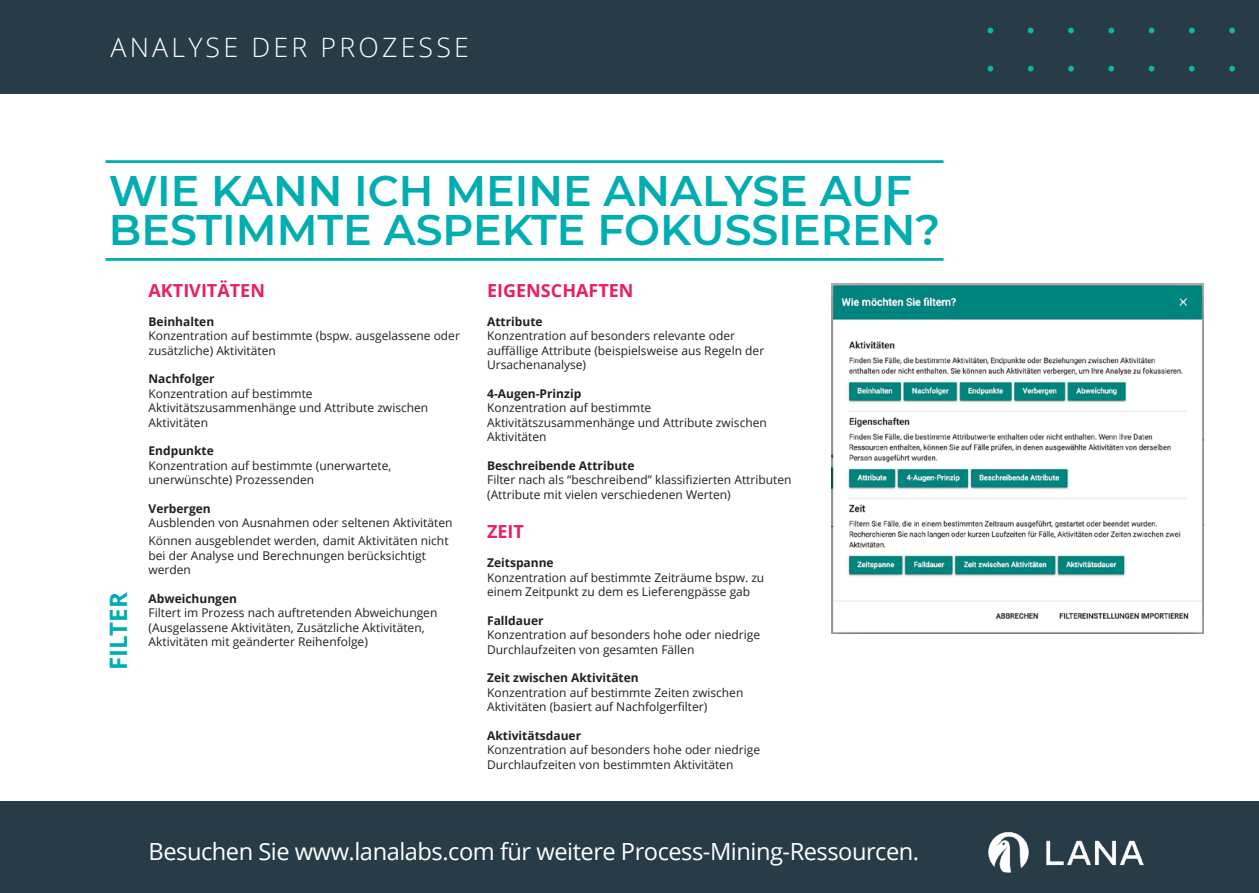
<style>
.page{position:relative;width:1259px;height:893px;background:#fff}
.page>*{position:absolute;margin:0;border:0;box-sizing:border-box;transform-origin:0 0}
.t1{font:600 42.6px/39px "Montserrat";color:#00adb0}
.t2{font:300 26.7px "Open Sans";letter-spacing:.12em;color:#fff}
.t3{font:700 24px "Open Sans";color:#00adb0}
.t4{font:23.7px "Open Sans";letter-spacing:-.02em;color:#fff}
.t5{font:700 18px "Open Sans";color:#e91e63}
.t6{font:12px/14.4px "Open Sans";color:#231f20}
.t7{font:700 12px "Open Sans";color:#231f20}
</style>
<div class="page">
<div style="left:0;top:0;width:1259px;height:94px;background:#273c47"></div>
<svg style="left:1229px;top:28px;width:6px;height:5px"></svg>
<svg style="left:1189px;top:28px;width:5px;height:5px"></svg>
<svg style="left:1148px;top:28px;width:6px;height:5px"></svg>
<svg style="left:1108px;top:28px;width:6px;height:5px"></svg>
<svg style="left:1068px;top:28px;width:6px;height:5px"></svg>
<svg style="left:1027px;top:28px;width:6px;height:5px"></svg>
<svg style="left:987px;top:28px;width:6px;height:5px"></svg>
<svg style="left:1229px;top:66px;width:6px;height:6px"></svg>
<svg style="left:1189px;top:66px;width:5px;height:6px"></svg>
<svg style="left:1148px;top:66px;width:6px;height:6px"></svg>
<svg style="left:1108px;top:66px;width:6px;height:6px"></svg>
<svg style="left:1068px;top:66px;width:6px;height:6px"></svg>
<svg style="left:1027px;top:66px;width:6px;height:6px"></svg>
<svg style="left:987px;top:66px;width:6px;height:6px"></svg>
<div style="left:0;top:802px;width:1259px;height:91px;background:#273c47"></div>
<img style="left:988px;top:832px;width:156px;height:41px">
<hr style="left:105px;top:258px;width:838px;height:3px;background:#00adb0">
<hr style="left:105px;top:160px;width:838px;height:3px;background:#00adb0">
<img style="left:831px;top:283px;width:372px;height:351px">
<p class="t2" style="left:111px;top:29px;width:360px">ANALYSE DER PROZESSE</p>
<p class="t1" style="left:109px;top:170px;width:833px">WIE KANN ICH MEINE ANALYSE AUF<br>BESTIMMTE ASPEKTE FOKUSSIEREN?</p>
<p class="t5" style="left:149px;top:278px;width:118px">AKTIVITÄTEN</p>
<p class="t7" style="left:149px;top:313px;width:67px">Beinhalten</p>
<p class="t6" style="left:149px;top:328px;width:313px">Konzentration auf bestimmte (bspw. ausgelassene oder zusätzliche) Aktivitäten</p>
<p class="t7" style="left:149px;top:371px;width:68px">Nachfolger</p>
<p class="t6" style="left:149px;top:386px;width:281px">Konzentration auf bestimmte<br>Aktivitätszusammenhänge und Attribute zwischen<br>Aktivitäten</p>
<p class="t7" style="left:149px;top:443px;width:67px">Endpunkte</p>
<p class="t6" style="left:149px;top:458px;width:244px">Konzentration auf bestimmte (unerwartete, unerwünschte) Prozessenden</p>
<p class="t7" style="left:149px;top:500px;width:64px">Verbergen</p>
<p class="t6" style="left:149px;top:515px;width:305px">Ausblenden von Ausnahmen oder seltenen Aktivitäten</p>
<p class="t6" style="left:149px;top:533px;width:301px">Können ausgeblendet werden, damit Aktivitäten nicht bei der Analyse und Berechnungen berücksichtigt werden</p>
<p class="t7" style="left:149px;top:590px;width:90px">Abweichungen</p>
<p class="t6" style="left:149px;top:605px;width:290px">Filtert im Prozess nach auftretenden Abweichungen (Ausgelassene Aktivitäten, Zusätzliche Aktivitäten,<br>Aktivitäten mit geänderter Reihenfolge)</p>
<p class="t5" style="left:487px;top:278px;width:148px">EIGENSCHAFTEN</p>
<p class="t7" style="left:487px;top:313px;width:57px">Attribute</p>
<p class="t6" style="left:487px;top:328px;width:279px">Konzentration auf besonders relevante oder auffällige Attribute (beispielsweise aus Regeln der<br>Ursachenanalyse)</p>
<p class="t7" style="left:487px;top:385px;width:96px">4-Augen-Prinzip</p>
<p class="t6" style="left:487px;top:400px;width:281px">Konzentration auf bestimmte<br>Aktivitätszusammenhänge und Attribute zwischen<br>Aktivitäten</p>
<p class="t7" style="left:487px;top:457px;width:149px">Beschreibende Attribute</p>
<p class="t6" style="left:487px;top:472px;width:306px">Filter nach als “beschreibend” klassifizierten Attributen (Attribute mit vielen verschiedenen Werten)</p>
<p class="t5" style="left:487px;top:519px;width:38px">ZEIT</p>
<p class="t7" style="left:487px;top:554px;width:68px">Zeitspanne</p>
<p class="t6" style="left:487px;top:570px;width:279px">Konzentration auf bestimmte Zeiträume bspw. zu einem Zeitpunkt zu dem es Lieferengpässe gab</p>
<p class="t7" style="left:487px;top:612px;width:58px">Falldauer</p>
<p class="t6" style="left:487px;top:627px;width:274px">Konzentration auf besonders hohe oder niedrige<br>Durchlaufzeiten von gesamten Fällen</p>
<p class="t7" style="left:487px;top:670px;width:153px">Zeit zwischen Aktivitäten</p>
<p class="t6" style="left:487px;top:685px;width:258px">Konzentration auf bestimmte Zeiten zwischen<br>Aktivitäten (basiert auf Nachfolgerfilter)</p>
<p class="t7" style="left:487px;top:727px;width:95px">Aktivitätsdauer</p>
<p class="t6" style="left:487px;top:742px;width:274px">Konzentration auf besonders hohe oder niedrige<br>Durchlaufzeiten von bestimmten Aktivitäten</p>
<p class="t3" style="left:101px;top:670px;width:79px;rotate:-90deg">FILTER</p>
<p class="t4" style="left:149px;top:835px;width:772px">Besuchen Sie www.lanalabs.com für weitere Process-Mining-Ressourcen.</p>
</div>
